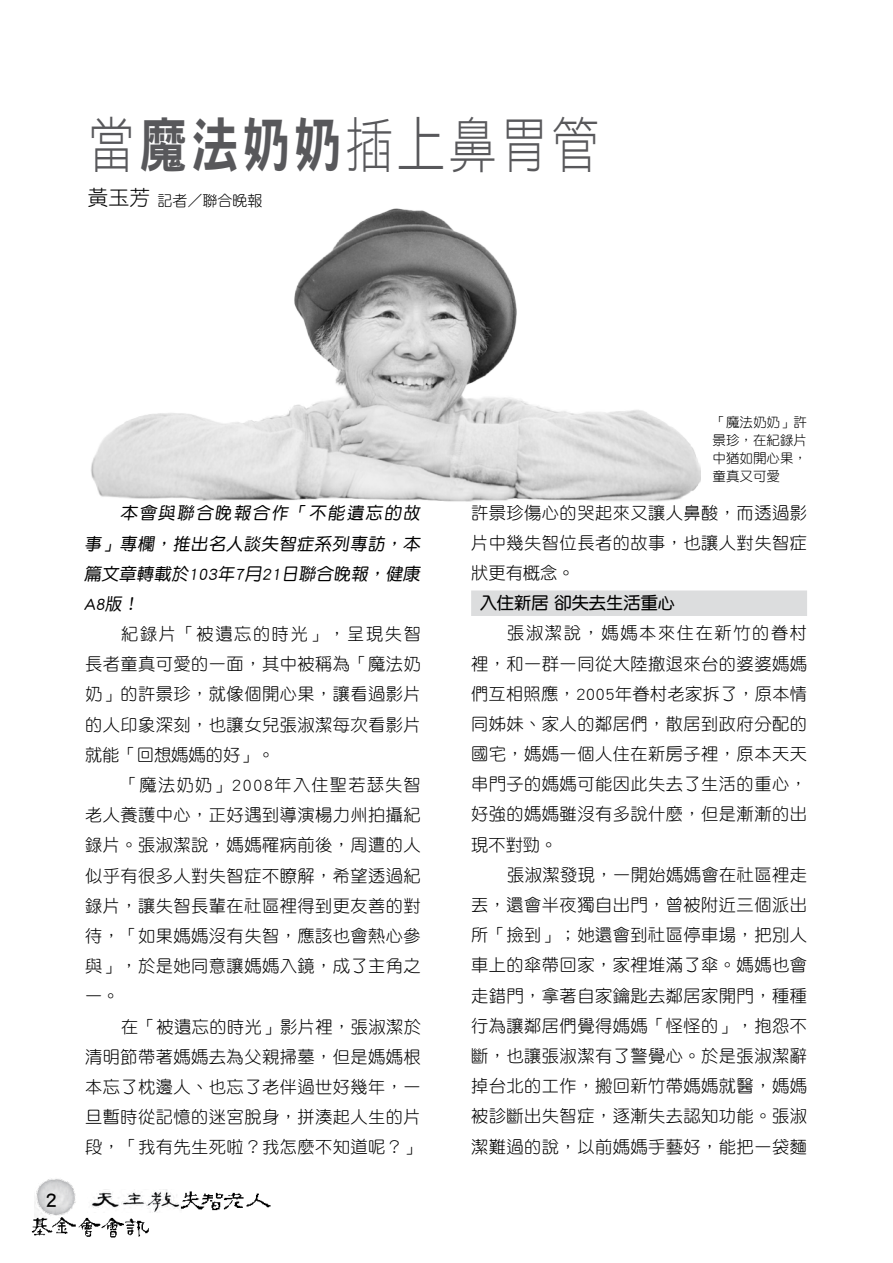
<style>
.page{position:relative;width:893px;height:1263px;background:#fff}
.page>*{position:absolute;margin:0;border:0;box-sizing:border-box;transform-origin:0 0}
.t1{font:60px "DF Hei Std W3";letter-spacing:.075em;color:#58585b;scale:.8 1}
.t2{font:18px "Li Hei Pro";color:#000}
.t3{font:17.25px/30.2px "DF Yuan Std W3";letter-spacing:.025em;color:#000;text-align:justify}
.t4{font:17.25px/30.2px "DF Yuan Std W5";color:#000;text-align:justify}
.t5{font:17.25px "DF Yuan Std W7";color:#000}
.t6{font:15px "DF Yuan Std W3";color:#000}
.t7{font:13.5px/18px "DF Yuan Std W3";color:#000;text-align:justify}
.s1{font-family:"DF Hei Std W9"}
.s2{font-size:21px}
</style>
<div class="page">
<img style="left:91px;top:208px;width:610px;height:294px">
<div style="left:471px;top:590px;width:336px;height:26px;background:#dcddde"></div>
<img style="left:34px;top:1178px;width:42px;height:37px">
<img style="left:31px;top:1215px;width:118px;height:23px">
<img style="left:181px;top:1191px;width:90px;height:20px">
<img style="left:91px;top:1189px;width:90px;height:24px">
<h1 class="t1" style="left:88px;top:112px;width:642px">當<span class="s1">魔法奶奶</span>插上鼻胃管</h1>
<p class="t6" style="left:88px;top:192px;width:176px"><span class="s2">黃玉芳</span>記者／聯合晚報</p>
<p class="t2" style="left:45px;top:1192px;width:13px">2</p>
<p class="t4" style="left:84px;top:498px;width:340px;text-indent:36px">本會與聯合晚報合作「不能遺忘的故事」專欄，推出名人談失智症系列專訪，本篇文章轉載於103年7月21日聯合晚報，健康A8版！</p>
<p class="t3" style="left:85px;top:618px;width:337px;text-indent:36px">紀錄片「被遺忘的時光」，呈現失智長者童真可愛的一面，其中被稱為「魔法奶奶」的許景珍，就像個開心果，讓看過影片的人印象深刻，也讓女兒張淑潔每次看影片就能「回想媽媽的好」。</p>
<p class="t3" style="left:85px;top:769px;width:337px;text-indent:36px">「魔法奶奶」2008年入住聖若瑟失智老人養護中心，正好遇到導演楊力州拍攝紀錄片。張淑潔說，媽媽罹病前後，周遭的人似乎有很多人對失智症不瞭解，希望透過紀錄片，讓失智長輩在社區裡得到更友善的對待，「如果媽媽沒有失智，應該也會熱心參與」，於是她同意讓媽媽入鏡，成了主角之一。</p>
<p class="t3" style="left:85px;top:1011px;width:338px;text-indent:36px">在「被遺忘的時光」影片裡，張淑潔於清明節帶著媽媽去為父親掃墓，但是媽媽根本忘了枕邊人、也忘了老伴過世好幾年，一旦暫時從記憶的迷宮脫身，拼湊起人生的片段，「我有先生死啦？我怎麼不知道呢？」</p>
<p class="t7" style="left:713px;top:413px;width:96px">「魔法奶奶」許景珍，在紀錄片中猶如開心果，童真又可愛</p>
<p class="t3" style="left:471px;top:497px;width:337px">許景珍傷心的哭起來又讓人鼻酸，而透過影片中幾失智位長者的故事，也讓人對失智症狀更有概念。</p>
<p class="t5" style="left:480px;top:594px;width:197px">入住新居 卻失去生活重心</p>
<p class="t3" style="left:471px;top:618px;width:337px;text-indent:36px">張淑潔說，媽媽本來住在新竹的眷村裡，和一群一同從大陸撤退來台的婆婆媽媽們互相照應，2005年眷村老家拆了，原本情同姊妹、家人的鄰居們，散居到政府分配的國宅，媽媽一個人住在新房子裡，原本天天串門子的媽媽可能因此失去了生活的重心，好強的媽媽雖沒有多說什麼，但是漸漸的出現不對勁。</p>
<p class="t3" style="left:471px;top:859px;width:338px;text-indent:36px">張淑潔發現，一開始媽媽會在社區裡走丟，還會半夜獨自出門，曾被附近三個派出所「撿到」；她還會到社區停車場，把別人車上的傘帶回家，家裡堆滿了傘。媽媽也會走錯門，拿著自家鑰匙去鄰居家開門，種種行為讓鄰居們覺得媽媽「怪怪的」，抱怨不斷，也讓張淑潔有了警覺心。於是張淑潔辭掉台北的工作，搬回新竹帶媽媽就醫，媽媽被診斷出失智症，逐漸失去認知功能。張淑潔難過的說，以前媽媽手藝好，能把一袋麵</p>
</div>
